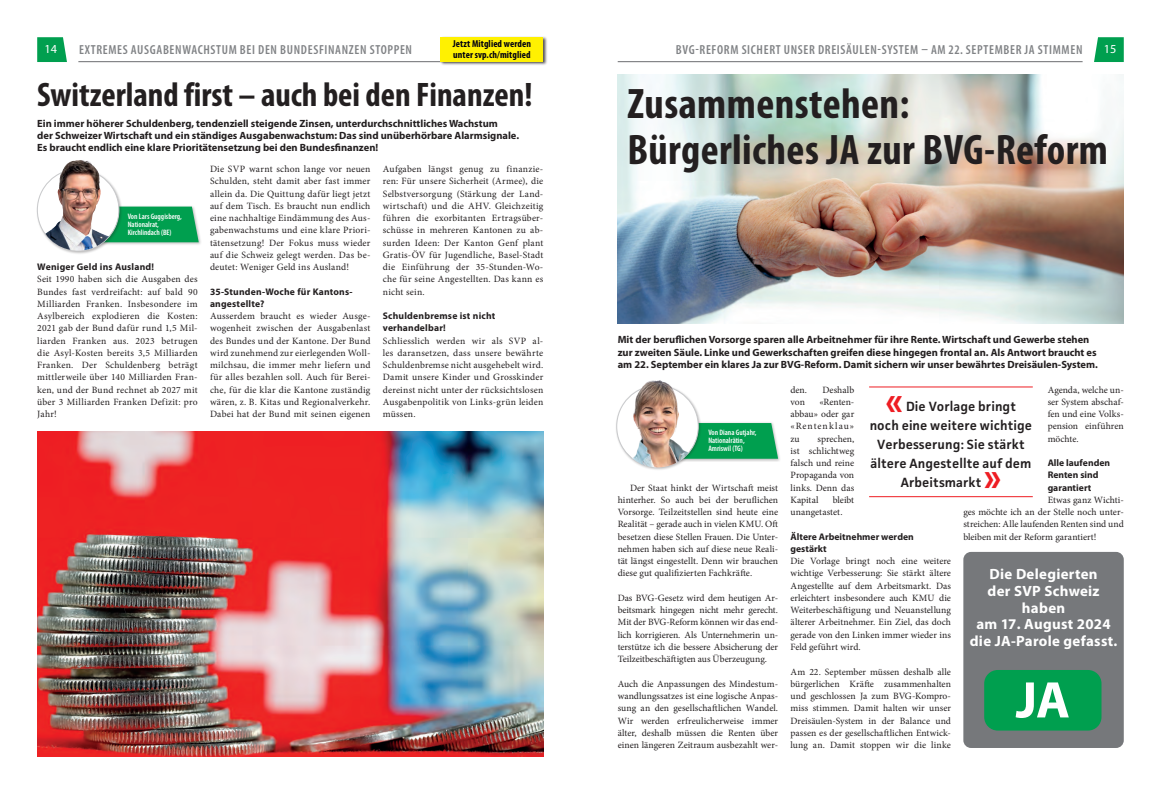
<style>
.page{position:relative;width:1161px;height:794px;background:#fff}
.page>*{position:absolute;margin:0;border:0;box-sizing:border-box;transform-origin:0 0}
.t1{font:700 51.89px "Myriad Pro";color:#fff}
.t2{font:700 condensed 43.31px "Myriad Pro";color:#ee1d23}
.t3{font:700 condensed 42.88px/46.4px "Myriad Pro";letter-spacing:.01em;color:#231f20}
.t4{font:700 condensed 34.12px "Myriad Pro";color:#231f20}
.t5{font:700 14.88px/16.6px "Myriad Pro";letter-spacing:.02em;color:#fff;text-align:center}
.t6{font:600 13.39px "Facit";letter-spacing:.005em;color:#231f20}
.t7{font:600 condensed 13.12px "Myriad Pro";letter-spacing:.05em;color:#808285}
.t8{font:12.25px "Myriad Pro";color:#fff}
.t9{font:700 10.5px/12.2px "Myriad Pro";color:#231f20}
.t10{font:700 condensed 10.06px/10.8px "Myriad Pro";letter-spacing:.01em;color:#000012}
.t11{font:9.62px/12.2px "Minion Pro";letter-spacing:.01em;color:#231f20;text-align:justify}
.t12{font:700 9.62px/12.2px "Myriad Pro";letter-spacing:.02em;color:#231f20}
.t13{font:700 9.62px/12.2px "Myriad Pro";color:#231f20}
.t14{font:600 condensed 7.88px/7.9px "Myriad Pro";color:#fff}
</style>
<div class="page">
<svg style="left:1094px;top:37px;width:30px;height:25px"></svg>
<hr style="left:78px;top:61px;width:465px;height:1px;background:#6c6d70">
<hr style="left:618px;top:61px;width:464px;height:1px;background:#6c6d70">
<svg style="left:37px;top:37px;width:30px;height:25px"></svg>
<img style="left:618px;top:74px;width:506px;height:250px">
<div style="left:440px;top:36px;width:108px;height:30px;background:#231f20;opacity:.75"></div>
<div style="left:441px;top:37px;width:102px;height:24px;background:#fff101"></div>
<div style="left:90px;top:205px;width:112px;height:41px;background:#231f20;opacity:.3"></div>
<div style="left:123px;top:207px;width:76px;height:35px;background:#009f4f"></div>
<div style="left:36px;top:168px;width:87px;height:86px;background:#231f20;opacity:.31"></div>
<img style="left:38px;top:160px;width:81px;height:90px">
<div style="left:669px;top:421px;width:112px;height:41px;background:#231f20;opacity:.3"></div>
<svg style="left:702px;top:423px;width:76px;height:36px;background:#0ba256"></svg>
<div style="left:615px;top:384px;width:87px;height:87px;background:#231f20;opacity:.31"></div>
<img style="left:616px;top:380px;width:82px;height:87px">
<img style="left:37px;top:431px;width:506px;height:325px">
<hr style="left:869px;top:387px;width:164px;height:1px;background:#ee1d23">
<hr style="left:869px;top:496px;width:164px;height:1px;background:#ee1d23">
<div style="left:963px;top:552px;width:161px;height:196px;background:#76787b;border-radius:8px"></div>
<div style="left:984px;top:670px;width:117px;height:60px;background:#009f4f;border-radius:14px"></div>
<p class="t10" style="left:453px;top:38px;width:80px">Jetzt Mitglied werden unter svp.ch/mitglied</p>
<h3 class="t7" style="left:676px;top:42px;width:408px">BVG-REFORM SICHERT UNSER DREISÄULEN-SYSTEM – AM 22. SEPTEMBER JA STIMMEN</h3>
<p class="t8" style="left:45px;top:41px;width:14px">14</p>
<h3 class="t7" style="left:79px;top:42px;width:334px">EXTREMES AUSGABENWACHSTUM BEI DEN BUNDESFINANZEN STOPPEN</h3>
<p class="t8" style="left:1104px;top:41px;width:14px">15</p>
<h3 class="t4" style="left:37px;top:73px;width:497px">Switzerland f irst – auch bei den Finanzen!</h3>
<p class="t9" style="left:37px;top:116px;width:483px">Ein immer höherer Schuldenberg, tendenziell steigende Zinsen, unterdurchschnittliches Wachstum<br>der Schweizer Wirtschaft und ein ständiges Ausgabenwachstum: Das sind unüberhörbare Alarmsignale.<br>Es braucht endlich eine klare Prioritätensetzung bei den Bundesfinanzen!</p>
<p class="t14" style="left:128px;top:213px;width:56px">Von Lars Guggisberg,<br>Nationalrat,<br>Kirchlindach (BE)</p>
<p class="t12" style="left:37px;top:260px;width:118px">Weniger Geld ins Ausland!</p>
<p class="t11" style="left:37px;top:273px;width:162px">Seit 1990 haben sich die Ausgaben des Bundes fast verdreifacht: auf bald 90<br>Milliarden Franken. Insbesondere im Asylbereich explodieren die Kosten:<br>2021 gab der Bund dafür rund 1,5 Mil&shy;liarden Franken aus. 2023 betrugen die Asyl-Kosten bereits 3,5 Milliarden Franken. Der Schuldenberg beträgt mittlerweile über 140 Milliarden Fran&shy;ken, und der Bund rechnet ab 2027 mit über 3 Milliarden Franken Defizit: pro Jahr!</p>
<p class="t11" style="left:210px;top:163px;width:162px">Die SVP warnt schon lange vor neuen Schulden, steht damit aber fast immer allein da. Die Quittung dafür liegt jetzt auf dem Tisch. Es braucht nun endlich eine nachhaltige Eindämmung des Aus&shy;gabenwachstums und eine klare Priori&shy;tätensetzung! Der Fokus muss wieder auf die Schweiz gelegt werden. Das be&shy;deutet: Weniger Geld ins Ausland!</p>
<p class="t12" style="left:210px;top:285px;width:143px">35-Stunden-Woche für Kantons&shy;angestellte?</p>
<p class="t11" style="left:210px;top:310px;width:162px">Ausserdem braucht es wieder Ausge&shy;wogenheit zwischen der Ausgabenlast des Bundes und der Kantone. Der Bund wird zunehmend zur eierlegenden Woll&shy;milchsau, die immer mehr liefern und für alles bezahlen soll. Auch für Berei&shy;che, für die klar die Kantone zuständig wären, z. B. Kitas und Regionalverkehr.<br>Dabei hat der Bund mit seinen eigenen</p>
<p class="t11" style="left:383px;top:163px;width:162px">Aufgaben längst genug zu finanzie&shy;ren: Für unsere Sicherheit (Armee), die Selbstversorgung (Stärkung der Land&shy;wirtschaft) und die AHV. Gleichzeitig führen die exorbitanten Ertragsüber&shy;schüsse in mehreren Kantonen zu ab&shy;surden Ideen: Der Kanton Genf plant Gratis-ÖV für Jugendliche, Basel-Stadt die Einführung der 35-Stunden-Wo&shy;che für seine Angestellten. Das kann es nicht sein.</p>
<p class="t12" style="left:383px;top:309px;width:114px">Schuldenbremse ist nicht verhandelbar!</p>
<p class="t11" style="left:383px;top:334px;width:162px">Schliesslich werden wir als SVP al&shy;les daransetzen, dass unsere bewährte Schuldenbremse nicht ausgehebelt wird.<br>Damit unsere Kinder und Grosskinder dereinst nicht unter der rücksichtslosen Ausgabenpolitik von Links-grün leiden müssen.</p>
<h3 class="t3" style="left:627px;top:79px;width:482px">Zusammenstehen:<br>Bürgerliches JA zur BVG-Reform</h3>
<p class="t9" style="left:618px;top:333px;width:482px">Mit der beruflichen Vorsorge sparen alle Arbeitnehmer für ihre Rente. Wirtschaft und Gewerbe stehen zur zweiten Säule. Linke und Gewerkschaften greifen diese hingegen frontal an. Als Antwort braucht es am 22. September ein klares Ja zur BVG-Reform. Damit sichern wir unser bewährtes Dreisäulen-System.</p>
<p class="t14" style="left:708px;top:428px;width:50px">Von Diana Gutjahr,<br>Nationalrätin,<br>Amriswil (TG)</p>
<p class="t11" style="left:618px;top:481px;width:162px;text-indent:12px">Der Staat hinkt der Wirtschaft meist hinterher. So auch bei der beruflichen Vorsorge. Teilzeitstellen sind heute eine Realität – gerade auch in vielen KMU. Oft besetzen diese Stellen Frauen. Die Unter&shy;nehmen haben sich auf diese neue Reali&shy;tät längst eingestellt. Denn wir brauchen diese gut qualifizierten Fachkräfte.</p>
<p class="t11" style="left:618px;top:592px;width:162px">Das BVG-Gesetz wird dem heutigen Ar&shy;beitsmark hingegen nicht mehr gerecht.<br>Mit der BVG-Reform können wir das end&shy;lich korrigieren. Als Unternehmerin un&shy;terstütze ich die bessere Absicherung der Teilzeitbeschäftigten aus Überzeugung.</p>
<p class="t11" style="left:618px;top:677px;width:162px">Auch die Anpassungen des Mindestum&shy;wandlungssatzes ist eine logische Anpas&shy;sung an den gesellschaftlichen Wandel.<br>Wir werden erfreulicherweise immer älter, deshalb müssen die Renten über einen längeren Zeitraum ausbezahlt wer-</p>
<p class="t11" style="left:790px;top:383px;width:18px">den.</p>
<p class="t11" style="left:822px;top:383px;width:33px">Deshalb</p>
<p class="t11" style="left:790px;top:396px;width:16px">von</p>
<p class="t11" style="left:1047px;top:383px;width:78px">Agenda, welche un&shy;ser System abschaf&shy;fen und eine Volks&shy;pension einführen möchte.</p>
<p class="t13" style="left:1047px;top:456px;width:64px">Alle laufenden<br>Renten sind garantiert</p>
<p class="t11" style="left:963px;top:494px;width:162px;text-indent:84px">Etwas ganz Wichti&shy;ges möchte ich an der Stelle noch unter&shy;streichen: Alle laufenden Renten sind und bleiben mit der Reform garantiert!</p>
<h2 class="t2" style="left:886px;top:373px;width:18px">«</h2>
<h3 class="t6" style="left:906px;top:398px;width:111px">Die Vorlage bringt</h3>
<h3 class="t6" style="left:870px;top:417px;width:164px">noch eine weitere wichtige</h3>
<h3 class="t6" style="left:877px;top:436px;width:149px">Verbesserung: Sie stärkt</h3>
<h3 class="t6" style="left:870px;top:455px;width:162px">ältere Angestellte auf dem</h3>
<h3 class="t6" style="left:901px;top:474px;width:82px">Arbeitsmarkt</h3>
<h2 class="t2" style="left:984px;top:449px;width:18px">»</h2>
<p class="t11" style="left:790px;top:396px;width:65px;text-indent:29px">«Renten&shy;abbau» oder gar «Rentenklau» zu</p>
<p class="t11" style="left:790px;top:432px;width:65px;text-indent:27px">sprechen, ist schlichtweg falsch und reine Propaganda von links. Denn das Kapital</p>
<p class="t11" style="left:790px;top:494px;width:65px;text-indent:42px">bleibt unangetastet.</p>
<p class="t13" style="left:790px;top:530px;width:125px">Ältere Arbeitnehmer werden gestärkt</p>
<p class="t11" style="left:790px;top:555px;width:162px">Die Vorlage bringt noch eine weitere wichtige Verbesserung: Sie stärkt ältere Angestellte auf dem Arbeitsmarkt. Das erleichtert insbesondere auch KMU die Weiterbeschäftigung und Neuanstellung älterer Arbeitnehmer. Ein Ziel, das doch gerade von den Linken immer wieder ins Feld geführt wird.</p>
<p class="t11" style="left:790px;top:665px;width:162px">Am 22. September müssen deshalb alle bürgerlichen Kräfte zusammenhalten und geschlossen Ja zum BVG-Kompro&shy;miss stimmen. Damit halten wir unser Dreisäulen-System in der Balance und passen es der gesellschaftlichen Entwick&shy;lung an. Damit stoppen wir die linke</p>
<h3 class="t5" style="left:970px;top:565px;width:149px">Die Delegierten<br>der SVP Schweiz haben<br>am 17. August 2024 die JA-Parole gefasst.</h3>
<h1 class="t1" style="left:1016px;top:666px;width:56px">JA</h1>
</div>
